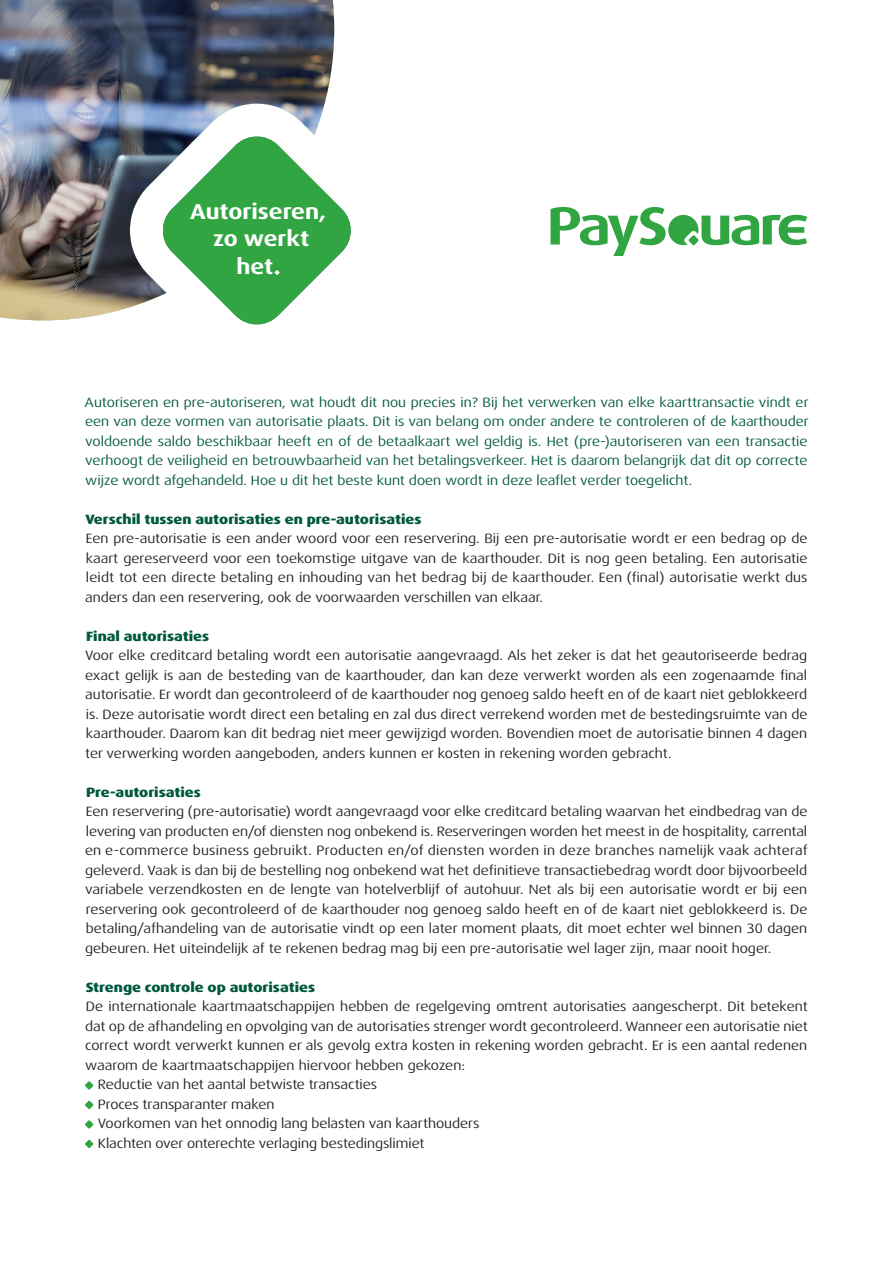
<style>
.page{position:relative;width:893px;height:1263px;background:#fff}
.page>*{position:absolute;margin:0;border:0;box-sizing:border-box;transform-origin:0 0}
.t1{font:700 expanded 21.6px "Dax OT";color:#fff}
.BODY{font:expanded 13.5px/19.5px "Dax OT";color:#231f20;text-align:justify}
.BODY-2{font:expanded 13.5px/19.5px "Dax OT";color:#00583f;text-align:justify}
.BODY-3{font:800 expanded 13.5px "Dax OT";color:#00583f}
.BODY-4{font:expanded 13.5px "Dax OT";letter-spacing:.02em;color:#231f20}
</style>
<div class="page">
<svg style="left:85px;top:1081px;width:8px;height:9px"></svg>
<svg style="left:85px;top:1101px;width:8px;height:8px"></svg>
<svg style="left:85px;top:1120px;width:8px;height:9px"></svg>
<svg style="left:85px;top:1140px;width:8px;height:8px"></svg>
<svg style="left:551px;top:207px;width:256px;height:49px"></svg>
<img style="left:0;top:0;width:334px;height:320px">
<svg style="left:160px;top:134px;width:191px;height:191px"></svg>
<p class="t1" style="left:190px;top:198px;width:137px">Autoriseren,</p>
<p class="t1" style="left:213px;top:225px;width:97px">zo werkt</p>
<p class="t1" style="left:237px;top:252px;width:38px">het</p>
<p class="BODY-2" style="left:85px;top:392px;width:726px">Autoriseren en pre-autoriseren, wat houdt dit nou precies in? Bij het verwerken van elke kaarttransactie vindt er een van deze vormen van autorisatie plaats. Dit is van belang om onder andere te controleren of de kaarthouder voldoende saldo beschikbaar heeft en of de betaalkaart wel geldig is. Het (pre-)autoriseren van een transactie verhoogt de veiligheid en betrouwbaarheid van het betalingsverkeer. Het is daarom belangrijk dat dit op correcte wijze wordt afgehandeld. Hoe u dit het beste kunt doen wordt in deze leaflet verder toegelicht.</p>
<p class="BODY-3" style="left:85px;top:510px;width:338px">Verschil tussen autorisaties en pre-autorisaties</p>
<p class="BODY" style="left:86px;top:529px;width:723px">Een pre-autorisatie is een ander woord voor een reservering. Bij een pre-autorisatie wordt er een bedrag op de kaart gereserveerd voor een toekomstige uitgave van de kaarthouder. Dit is nog geen betaling. Een autorisatie leidt tot een directe betaling en inhouding van het bedrag bij de kaarthouder. Een (final) autorisatie werkt dus</p>
<p class="BODY" style="left:85px;top:587px;width:459px">anders dan een reservering, ook de voorwaarden verschillen van elkaar.</p>
<p class="BODY-3" style="left:86px;top:627px;width:125px">Final autorisaties</p>
<p class="BODY" style="left:85px;top:646px;width:724px">Voor elke creditcard betaling wordt een autorisatie aangevraagd. Als het zeker is dat het geautoriseerde bedrag exact gelijk is aan de besteding van de kaarthouder, dan kan deze verwerkt worden als een zogenaamde final autorisatie. Er wordt dan gecontroleerd of de kaarthouder nog genoeg saldo heeft en of de kaart niet geblokkeerd is. Deze autorisatie wordt direct een betaling en zal dus direct verrekend worden met de bestedingsruimte van de kaarthouder. Daarom kan dit bedrag niet meer gewijzigd worden. Bovendien moet de autorisatie binnen 4 dagen ter verwerking worden aangeboden, anders kunnen er kosten in rekening worden gebracht.</p>
<p class="BODY-3" style="left:86px;top:783px;width:116px">Pre-autorisaties</p>
<p class="BODY" style="left:86px;top:802px;width:723px">Een reservering (pre-autorisatie) wordt aangevraagd voor elke creditcard betaling waarvan het eindbedrag van de levering van producten en/of diensten nog onbekend is. Reserveringen worden het meest in de hospitality, carrental</p>
<p class="BODY-4" style="left:85px;top:842px;width:724px">en e-commerce business gebruikt. Producten en/of diensten worden in deze branches namelijk vaak achteraf</p>
<p class="BODY" style="left:85px;top:860px;width:724px">geleverd. Vaak is dan bij de bestelling nog onbekend wat het definitieve transactiebedrag wordt door bijvoorbeeld variabele verzendkosten en de lengte van hotelverblijf of autohuur. Net als bij een autorisatie wordt er bij een reservering ook gecontroleerd of de kaarthouder nog genoeg saldo heeft en of de kaart niet geblokkeerd is. De betaling/afhandeling van de autorisatie vindt op een later moment plaats, dit moet echter wel binnen 30 dagen gebeuren. Het uiteindelijk af te rekenen bedrag mag bij een pre-autorisatie wel lager zijn, maar nooit hoger.</p>
<p class="BODY-3" style="left:86px;top:978px;width:231px">Strenge controle op autorisaties</p>
<p class="BODY" style="left:85px;top:997px;width:724px">De internationale kaartmaatschappijen hebben de regelgeving omtrent autorisaties aangescherpt. Dit betekent dat op de afhandeling en opvolging van de autorisaties strenger wordt gecontroleerd. Wanneer een autorisatie niet correct wordt verwerkt kunnen er als gevolg extra kosten in rekening worden gebracht. Er is een aantal redenen waarom de kaartmaatschappijen hiervoor hebben gekozen:</p>
<p class="BODY" style="left:98px;top:1075px;width:281px">Reductie van het aantal betwiste transacties</p>
<p class="BODY" style="left:98px;top:1094px;width:178px">Proces transparanter maken</p>
<p class="BODY" style="left:98px;top:1114px;width:383px">Voorkomen van het onnodig lang belasten van kaarthouders</p>
<p class="BODY" style="left:98px;top:1133px;width:328px">Klachten over onterechte verlaging bestedingslimiet</p>
</div>
